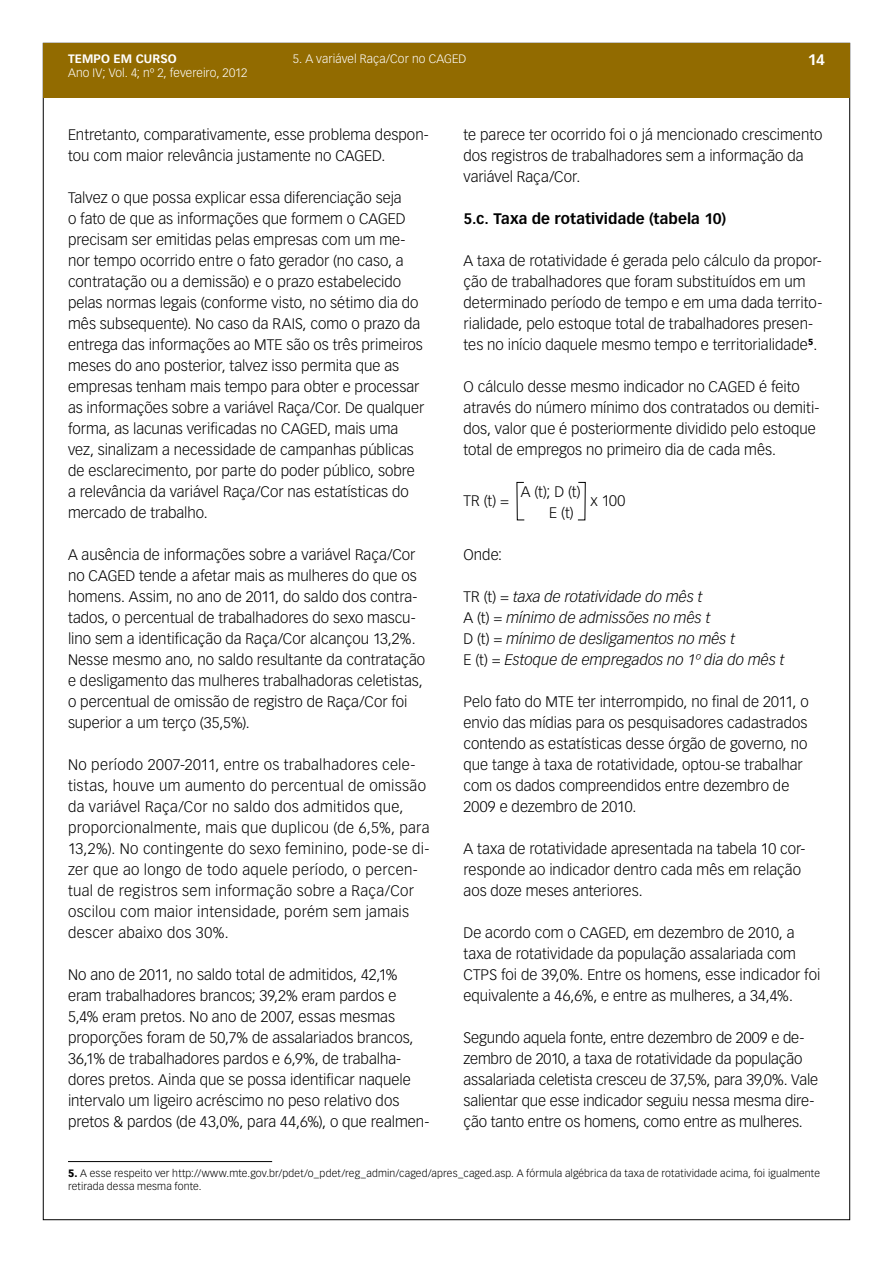
<style>
.page{position:relative;width:893px;height:1263px;background:#fff}
.page>*{position:absolute;margin:0;border:0;box-sizing:border-box;transform-origin:0 0}
.t1{font:300 15px/21px "Vectora LT Std";color:#000}
.t2{font:300 15px/21px "Vectora LT Std";letter-spacing:.02em;color:#000}
.t3{font:italic 300 15px/21px "Vectora LT Std";color:#000}
.t4{font:700 15px "Vectora LT Std";letter-spacing:.005em;color:#000}
.t5{font:700 15px "Vectora LT Std";color:#fff}
.t6{font:300 12px "Vectora LT Std";letter-spacing:.005em;color:#fff}
.t7{font:700 12px "Vectora LT Std";letter-spacing:.01em;color:#fff}
.t8{font:300 10.5px/13.5px "Vectora LT Std";letter-spacing:.015em;color:#000}
.s1{font-style:normal}
.s2{font-weight:900}
</style>
<div class="page">
<div style="left:43px;top:43px;width:806px;height:55px;background:#926b00"></div>
<hr style="left:68px;top:1161px;width:204px;height:1px;background:#000">
<p class="t6" style="left:293px;top:52px;width:175px">5. A variável Raça/Cor no CAGED</p>
<p class="t7" style="left:68px;top:51px;width:110px">TEMPO EM CURSO</p>
<p class="t5" style="left:808px;top:51px;width:19px">14</p>
<p class="t6" style="left:68px;top:66px;width:181px">Ano IV; Vol. 4; nº 2, fevereiro, 2012</p>
<p class="t1" style="left:463px;top:124px;width:360px">te parece ter ocorrido foi o já mencionado crescimento dos registros de trabalhadores sem a informação da variável Raça/Cor.</p>
<p class="t4" style="left:463px;top:209px;width:264px">5.c. Taxa de rotatividade (tabela 10)</p>
<p class="t1" style="left:463px;top:250px;width:360px">A taxa de rotatividade é gerada pelo cálculo da propor&shy;ção de trabalhadores que foram substituídos em um determinado período de tempo e em uma dada territo&shy;rialidade, pelo estoque total de trabalhadores presen&shy;tes no início daquele mesmo tempo e territorialidade<sup>5</sup>.</p>
<p class="t1" style="left:463px;top:376px;width:357px">O cálculo desse mesmo indicador no CAGED é feito através do número mínimo dos contratados ou demiti&shy;dos, valor que é posteriormente dividido pelo estoque total de empregos no primeiro dia de cada mês.</p>
<p class="t1" style="left:463px;top:490px;width:47px">TR (t) =</p>
<p class="t1" style="left:68px;top:124px;width:362px">Entretanto, comparativamente, esse problema despon&shy;tou com maior relevância justamente no CAGED.</p>
<p class="t1" style="left:68px;top:187px;width:358px">Talvez o que possa explicar essa diferenciação seja<br>o fato de que as informações que formem o CAGED precisam ser emitidas pelas empresas com um me&shy;nor tempo ocorrido entre o fato gerador (no caso, a contratação ou a demissão) e o prazo estabelecido pelas normas legais (conforme visto, no sétimo dia do mês subsequente). No caso da RAIS, como o prazo da entrega das informações ao MTE são os três primeiros meses do ano posterior, talvez isso permita que as empresas tenham mais tempo para obter e processar as informações sobre a variável Raça/Cor. De qualquer forma, as lacunas verificadas no CAGED, mais uma vez, sinalizam a necessidade de campanhas públicas de esclarecimento, por parte do poder público, sobre a relevância da variável Raça/Cor nas estatísticas do mercado de trabalho.</p>
<p class="t1" style="left:68px;top:544px;width:359px">A ausência de informações sobre a variável Raça/Cor no CAGED tende a afetar mais as mulheres do que os homens. Assim, no ano de 2011, do saldo dos contra&shy;tados, o percentual de trabalhadores do sexo mascu&shy;lino sem a identificação da Raça/Cor alcançou 13,2%.<br>Nesse mesmo ano, no saldo resultante da contratação e desligamento das mulheres trabalhadoras celetistas, o percentual de omissão de registro de Raça/Cor foi superior a um terço (35,5%).</p>
<p class="t2" style="left:68px;top:754px;width:363px">No período 2007-2011, entre os trabalhadores cele&shy;tistas, houve um aumento do percentual de omissão da variável Raça/Cor no saldo dos admitidos que, proporcionalmente, mais que duplicou (de 6,5%, para 13,2%). No contingente do sexo feminino, pode-se di&shy;zer que ao longo de todo aquele período, o percen&shy;tual de registros sem informação sobre a Raça/Cor oscilou com maior intensidade, porém sem jamais descer abaixo dos 30%.</p>
<p class="t1" style="left:68px;top:964px;width:363px">No ano de 2011, no saldo total de admitidos, 42,1% eram trabalhadores brancos; 39,2% eram pardos e 5,4% eram pretos. No ano de 2007, essas mesmas proporções foram de 50,7% de assalariados brancos, 36,1% de trabalhadores pardos e 6,9%, de trabalha&shy;dores pretos. Ainda que se possa identificar naquele intervalo um ligeiro acréscimo no peso relativo dos pretos &amp; pardos (de 43,0%, para 44,6%), o que realmen-</p>
<p class="t1" style="left:521px;top:481px;width:61px">A (t); D (t)</p>
<p class="t1" style="left:591px;top:490px;width:36px">x 100</p>
<p class="t1" style="left:549px;top:502px;width:26px">E (t)</p>
<p class="t1" style="left:463px;top:544px;width:40px">Onde:</p>
<p class="t3" style="left:463px;top:586px;width:323px"><span class="s1">TR (t) =</span> taxa de rotatividade do mês t<br><span class="s1">A (t) =</span> mínimo de admissões no mês t<br><span class="s1">D (t) =</span> mínimo de desligamentos no mês t<br><span class="s1">E (t) =</span> Estoque de empregados no 1º dia do mês t</p>
<p class="t1" style="left:463px;top:691px;width:347px">Pelo fato do MTE ter interrompido, no final de 2011, o envio das mídias para os pesquisadores cadastrados contendo as estatísticas desse órgão de governo, no que tange à taxa de rotatividade, optou-se trabalhar com os dados compreendidos entre dezembro de 2009 e dezembro de 2010.</p>
<p class="t1" style="left:463px;top:838px;width:343px">A taxa de rotatividade apresentada na tabela 10 cor&shy;responde ao indicador dentro cada mês em relação aos doze meses anteriores.</p>
<p class="t1" style="left:463px;top:922px;width:358px">De acordo com o CAGED, em dezembro de 2010, a taxa de rotatividade da população assalariada com CTPS foi de 39,0%. Entre os homens, esse indicador foi equivalente a 46,6%, e entre as mulheres, a 34,4%.</p>
<p class="t1" style="left:463px;top:1027px;width:356px">Segundo aquela fonte, entre dezembro de 2009 e de&shy;zembro de 2010, a taxa de rotatividade da população assalariada celetista cresceu de 37,5%, para 39,0%. Vale salientar que esse indicador seguiu nessa mesma dire&shy;ção tanto entre os homens, como entre as mulheres.</p>
<p class="t8" style="left:68px;top:1166px;width:753px"><span class="s2">5.</span> A esse respeito ver http://www.mte.gov.br/pdet/o_pdet/reg_admin/caged/apres_caged.asp. A fórmula algébrica da taxa de rotatividade acima, foi igualmente retirada dessa mesma fonte.</p>
</div>
